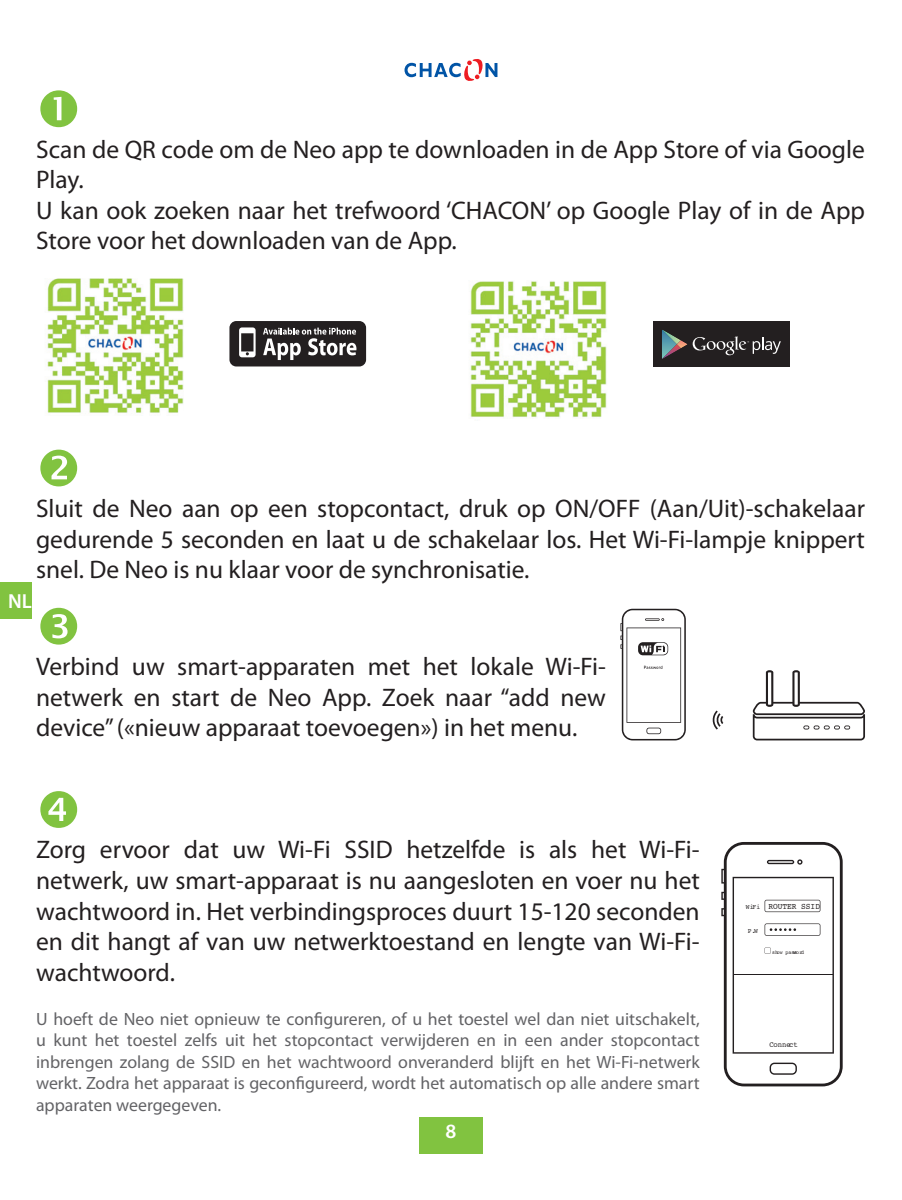
<style>
.page{position:relative;width:902px;height:1200px;background:#fff}
.page>*{position:absolute;margin:0;border:0;box-sizing:border-box;transform-origin:0 0}
.t1{font:25.5px/30.6px "Myriad Pro";color:#231f20;text-align:justify}
.t2{font:600 20.4px "Myriad Pro";color:#fff}
.t3{font:17.7px/21.3px "Myriad Pro";color:#636366;text-align:justify}
.t4{font:8.7px "Courier";color:#231f20;scale:.91 1}
.t5{font:7.8px "Courier";color:#231f20;scale:.91 1}
.t6{font:6.9px "Courier";color:#231f20;scale:.91 1}
.t7{font:5.4px "Courier";color:#231f20;scale:.91 1}
.s1{font-size:6.9px}
</style>
<div class="page">
<div style="left:419px;top:1117px;width:64px;height:36px;background:#81c340"></div>
<svg style="left:404px;top:59px;width:93px;height:22px"></svg>
<div style="left:0;top:581px;width:32px;height:37px;background:#81c340"></div>
<div style="left:653px;top:321px;width:136px;height:45px;background:#231f20"></div>
<svg style="left:662px;top:330px;width:118px;height:29px"></svg>
<div style="left:229px;top:321px;width:137px;height:45px;background:#231f20;border-radius:7px"></div>
<svg style="left:239px;top:327px;width:16px;height:30px"></svg>
<svg style="left:263px;top:327px;width:93px;height:33px"></svg>
<svg style="left:752px;top:670px;width:112px;height:70px"></svg>
<svg style="left:720px;top:716px;width:3px;height:8px"></svg>
<svg style="left:715px;top:713px;width:5px;height:13px"></svg>
<svg style="left:711px;top:710px;width:6px;height:19px"></svg>
<svg style="left:620px;top:608px;width:65px;height:132px"></svg>
<svg style="left:646px;top:727px;width:15px;height:7px"></svg>
<div style="left:647px;top:728px;width:13px;height:5px;background:#fff;border-radius:2px"></div>
<svg style="left:721px;top:842px;width:121px;height:244px"></svg>
<hr style="left:733px;top:973px;width:99px;height:1px;background:#231f20">
<img style="left:47px;top:278px;width:137px;height:135px">
<img style="left:470px;top:281px;width:137px;height:137px">
<p class="t1" style="left:36px;top:136px;width:830px;text-align:left">Scan de QR code om de Neo app te downloaden in de App Store of via Google Play.<br>U kan ook zoeken naar het trefwoord ‘CHACON’ op Google Play of in de App Store voor het downloaden van de App.</p>
<p class="t1" style="left:36px;top:495px;width:830px">Sluit de Neo aan op een stopcontact, druk op ON/OFF (Aan/Uit)-schakelaar gedurende 5 seconden en laat u de schakelaar los. Het Wi-Fi-lampje knippert snel. De Neo is nu klaar voor de synchronisatie.</p>
<p class="t2" style="left:8px;top:593px;width:25px">NL</p>
<p class="t1" style="left:36px;top:653px;width:571px">Verbind uw smart-apparaten met het lokale Wi-Fi&shy;netwerk en start de Neo App. Zoek naar “add new device” («nieuw apparaat toevoegen») in het menu.</p>
<p class="t1" style="left:36px;top:836px;width:665px">Zorg ervoor dat uw Wi-Fi SSID hetzelfde is als het Wi-Fi&shy;netwerk, uw smart-apparaat is nu aangesloten en voer nu het wachtwoord in. Het verbindingsproces duurt 15-120 seconden en dit hangt af van uw netwerktoestand en lengte van Wi-Fi&shy;wachtwoord.</p>
<p class="t3" style="left:36px;top:1009px;width:665px">U hoeft de Neo niet opnieuw te configureren, of u het toestel wel dan niet uitschakelt, u kunt het toestel zelfs uit het stopcontact verwijderen en in een ander stopcontact inbrengen zolang de SSID en het wachtwoord onveranderd blijft en het Wi-Fi-netwerk werkt. Zodra het apparaat is geconfigureerd, wordt het automatisch op alle andere smart apparaten weergegeven.</p>
<p class="t2" style="left:445px;top:1123px;width:12px">8</p>
<p class="t4" style="left:745px;top:902px;width:83px"><span class="s1">WiFi</span> ROUTER SSID</p>
<p class="t6" style="left:747px;top:927px;width:12px">P.W</p>
<p class="t7" style="left:772px;top:949px;width:36px">show password</p>
<p class="t5" style="left:769px;top:1040px;width:32px">Connect</p>
</div>
